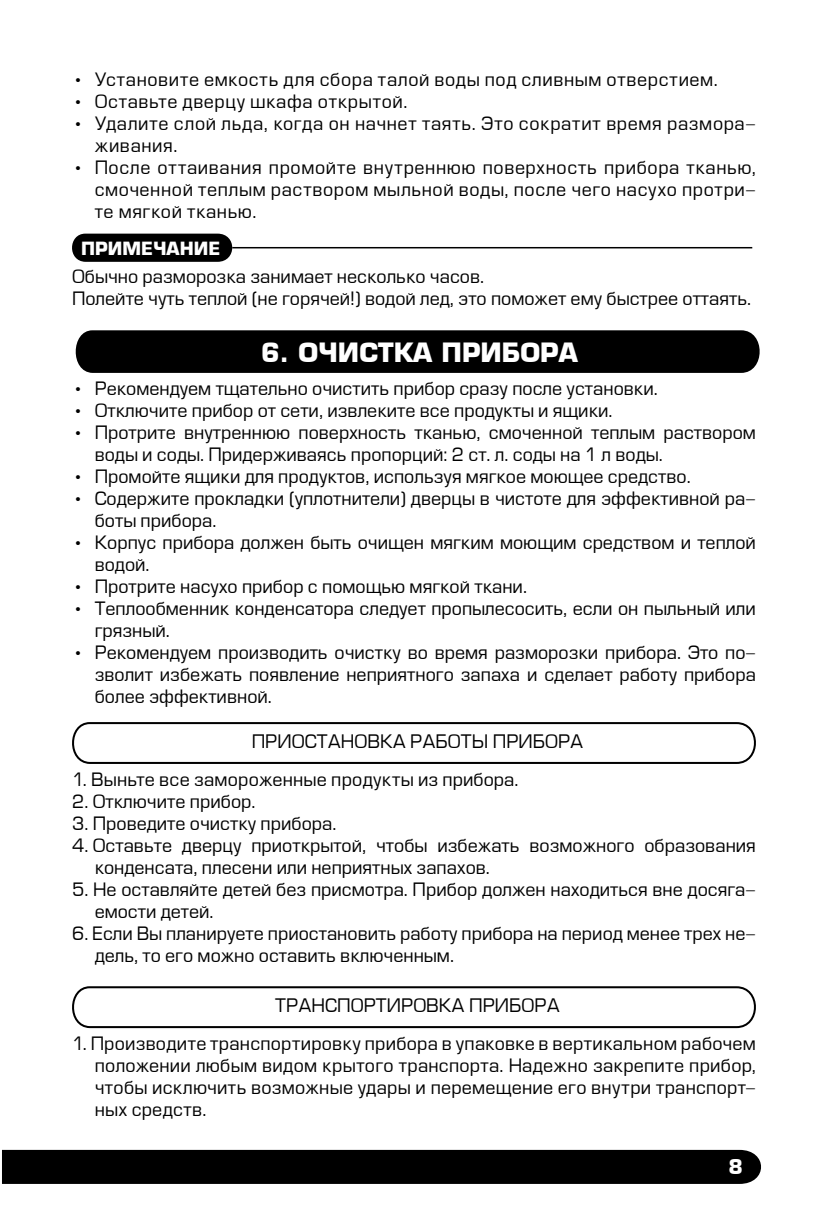
<style>
.page{position:relative;width:828px;height:1214px;background:#fff}
.page>*{position:absolute;margin:0;border:0;box-sizing:border-box;transform-origin:0 0}
.t1{font:700 26px "Europe";color:#fff}
.t2{font:700 20px "Europe";color:#fff}
.t3{font:18.2px "Europe Normal";color:#000}
.t4{font:18px/22px "Europe Normal";color:#000}
.t5{font:18px/22px "Europe Normal";letter-spacing:.035em;color:#000}
.t6{font:700 17.8px "Europe";color:#fff}
</style>
<div class="page">
<div style="left:2px;top:1149px;width:759px;height:34px;background:#000"></div>
<svg style="left:72px;top:233px;width:165px;height:29px;background:#161616"></svg>
<hr style="left:232px;top:247px;width:520px;height:1px;background:#000">
<div style="left:75px;top:330px;width:685px;height:43px;background:#000"></div>
<svg style="left:72px;top:722px;width:684px;height:42px"></svg>
<svg style="left:72px;top:986px;width:684px;height:42px"></svg>
<p class="t5" style="left:72px;top:69px;width:647px">• Установите емкость для сбора талой воды под сливным отверстием.</p>
<p class="t5" style="left:72px;top:91px;width:337px">• Оставьте дверцу шкафа открытой.</p>
<p class="t5" style="left:95px;top:113px;width:663px;text-indent:-23px">• Удалите слой льда, когда он начнет таять. Это сократит время размора&shy;живания.</p>
<p class="t4" style="left:95px;top:157px;width:663px;text-align:justify;text-indent:-23px">• После оттаивания промойте внутреннюю поверхность прибора тканью, смоченной теплым раствором мыльной воды, после чего насухо протри&shy;те мягкой тканью.</p>
<p class="t6" style="left:81px;top:238px;width:141px">ПРИМЕЧАНИЕ</p>
<p class="t4" style="left:72px;top:267px;width:680px">Обычно разморозка занимает несколько часов.<br>Полейте чуть теплой (не горячей!) водой лед, это поможет ему быстрее оттаять.</p>
<h1 class="t1" style="left:261px;top:336px;width:318px">6. ОЧИСТКА ПРИБОРА</h1>
<p class="t4" style="left:72px;top:378px;width:587px">• Рекомендуем тщательно очистить прибор сразу после установки.</p>
<p class="t4" style="left:72px;top:400px;width:542px">• Отключите прибор от сети, извлеките все продукты и ящики.</p>
<p class="t4" style="left:95px;top:422px;width:663px;text-indent:-23px">• Протрите внутреннюю поверхность тканью, смоченной теплым раствором воды и соды. Придерживаясь пропорций: 2 ст. л. соды на 1 л воды.</p>
<p class="t4" style="left:72px;top:466px;width:620px">• Промойте ящики для продуктов, используя мягкое моющее средство.</p>
<p class="t4" style="left:95px;top:488px;width:663px;text-indent:-23px">• Содержите прокладки (уплотнители) дверцы в чистоте для эффективной ра&shy;боты прибора.</p>
<p class="t4" style="left:95px;top:532px;width:663px;text-indent:-23px">• Корпус прибора должен быть очищен мягким моющим средством и теплой водой.</p>
<p class="t4" style="left:72px;top:576px;width:456px">• Протрите насухо прибор с помощью мягкой ткани.</p>
<p class="t4" style="left:95px;top:598px;width:663px;text-indent:-23px">• Теплообменник конденсатора следует пропылесосить, если он пыльный или грязный.</p>
<p class="t4" style="left:95px;top:642px;width:663px;text-align:justify;text-indent:-23px">• Рекомендуем производить очистку во время разморозки прибора. Это по&shy;зволит избежать появление неприятного запаха и сделает работу прибора более эффективной.</p>
<p class="t3" style="left:252px;top:731px;width:333px">ПРИОСТАНОВКА РАБОТЫ ПРИБОРА</p>
<p class="t4" style="left:72px;top:769px;width:448px">1. Выньте все замороженные продукты из прибора.</p>
<p class="t4" style="left:72px;top:791px;width:185px">2. Отключите прибор.</p>
<p class="t4" style="left:72px;top:813px;width:266px">3. Проведите очистку прибора.</p>
<p class="t4" style="left:95px;top:835px;width:663px;text-indent:-23px">4. Оставьте дверцу приоткрытой, чтобы избежать возможного образования конденсата, плесени или неприятных запахов.</p>
<p class="t4" style="left:95px;top:879px;width:662px;text-indent:-23px">5. Не оставляйте детей без присмотра. Прибор должен находиться вне досяга&shy;емости детей.</p>
<p class="t4" style="left:95px;top:923px;width:663px;text-indent:-23px">6. Если Вы планируете приостановить работу прибора на период менее трех не&shy;дель, то его можно оставить включенным.</p>
<p class="t3" style="left:275px;top:995px;width:286px">ТРАНСПОРТИРОВКА ПРИБОРА</p>
<p class="t4" style="left:95px;top:1033px;width:663px;text-align:justify;text-indent:-23px">1. Производите транспортировку прибора в упаковке в вертикальном рабочем положении любым видом крытого транспорта. Надежно закрепите прибор, чтобы исключить возможные удары и перемещение его внутри транспорт&shy;ных средств.</p>
<p class="t2" style="left:728px;top:1154px;width:16px">8</p>
</div>
